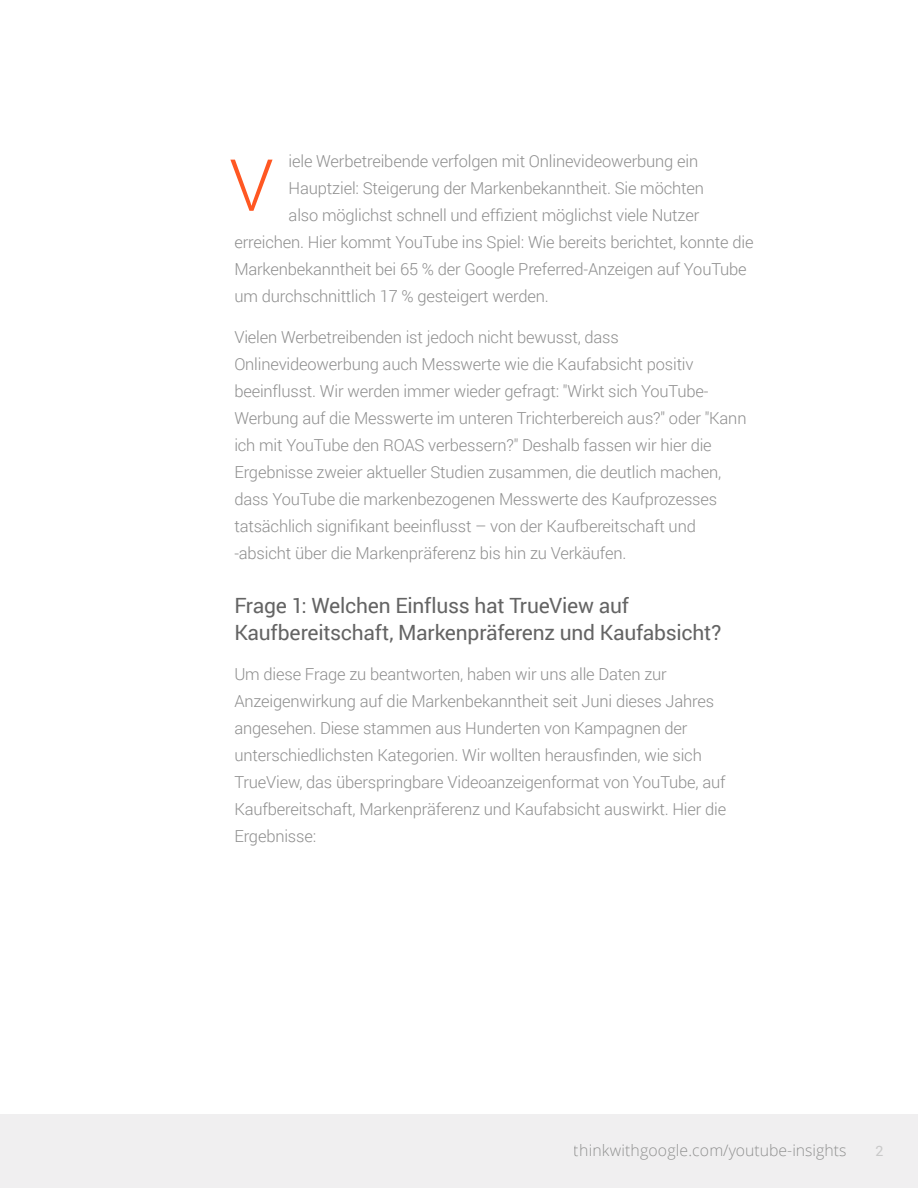
<style>
.page{position:relative;width:918px;height:1188px;background:#fff}
.page>*{position:absolute;margin:0;border:0;box-sizing:border-box;transform-origin:0 0}
.t1{font:300 72px "Roboto";color:#ff5722}
.Bold_Header{font:21px/27px "Roboto";letter-spacing:-.01em;color:#646464}
.Body{font:300 16.5px/27px "Roboto";letter-spacing:-.01em;color:#8e8e8e}
.t2{font:300 15.75px "Open Sans";letter-spacing:.01em;color:#666766}
.t3{font:14.25px "Roboto";color:#c9c9c9}
</style>
<div class="page">
<div style="left:0;top:1114px;width:918px;height:74px;background:#f0eff0"></div>
<p class="Body" style="left:289px;top:147px;width:411px">iele Werbetreibende verfolgen mit Onlinevideowerbung ein</p>
<p class="Body" style="left:289px;top:174px;width:417px">Hauptziel: Steigerung der Markenbekanntheit. Sie möchten</p>
<p class="Body" style="left:289px;top:201px;width:412px">also möglichst schnell und effizient möglichst viele Nutzer</p>
<p class="Body" style="left:234px;top:228px;width:521px">erreichen. Hier kommt YouTube ins Spiel: Wie bereits berichtet, konnte die</p>
<p class="Body" style="left:234px;top:255px;width:514px">Markenbekanntheit bei 65 % der Google Preferred-Anzeigen auf YouTube</p>
<p class="Body" style="left:234px;top:282px;width:316px">um durchschnittlich 17 % gesteigert werden.</p>
<p class="Body" style="left:234px;top:323px;width:514px">Vielen Werbetreibenden ist jedoch nicht bewusst, dass Onlinevideowerbung auch Messwerte wie die Kaufabsicht positiv beeinflusst. Wir werden immer wieder gefragt: "Wirkt sich YouTube-Werbung auf die Messwerte im unteren Trichterbereich aus?" oder "Kann ich mit YouTube den ROAS verbessern?" Deshalb fassen wir hier die Ergebnisse zweier aktueller Studien zusammen, die deutlich machen, dass YouTube die markenbezogenen Messwerte des Kaufprozesses tatsächlich signifikant beeinflusst – von der Kaufbereitschaft und -absicht über die Markenpräferenz bis hin zu Verkäufen.</p>
<p class="Bold_Header" style="left:234px;top:591px;width:489px">Frage 1: Welchen Einfluss hat TrueView auf<br>Kaufbereitschaft, Markenpräferenz und Kaufabsicht?</p>
<p class="Body" style="left:234px;top:660px;width:493px">Um diese Frage zu beantworten, haben wir uns alle Daten zur Anzeigenwirkung auf die Markenbekanntheit seit Juni dieses Jahres angesehen. Diese stammen aus Hunderten von Kampagnen der unterschiedlichsten Kategorien. Wir wollten herausfinden, wie sich TrueView, das überspringbare Videoanzeigenformat von YouTube, auf Kaufbereitschaft, Markenpräferenz und Kaufabsicht auswirkt. Hier die Ergebnisse:</p>
<p class="t1" style="left:229px;top:135px;width:46px">V</p>
<p class="t2" style="left:574px;top:1140px;width:274px">thinkwithgoogle.com/youtube-insights</p>
<p class="t3" style="left:876px;top:1141px;width:10px">2</p>
</div>
